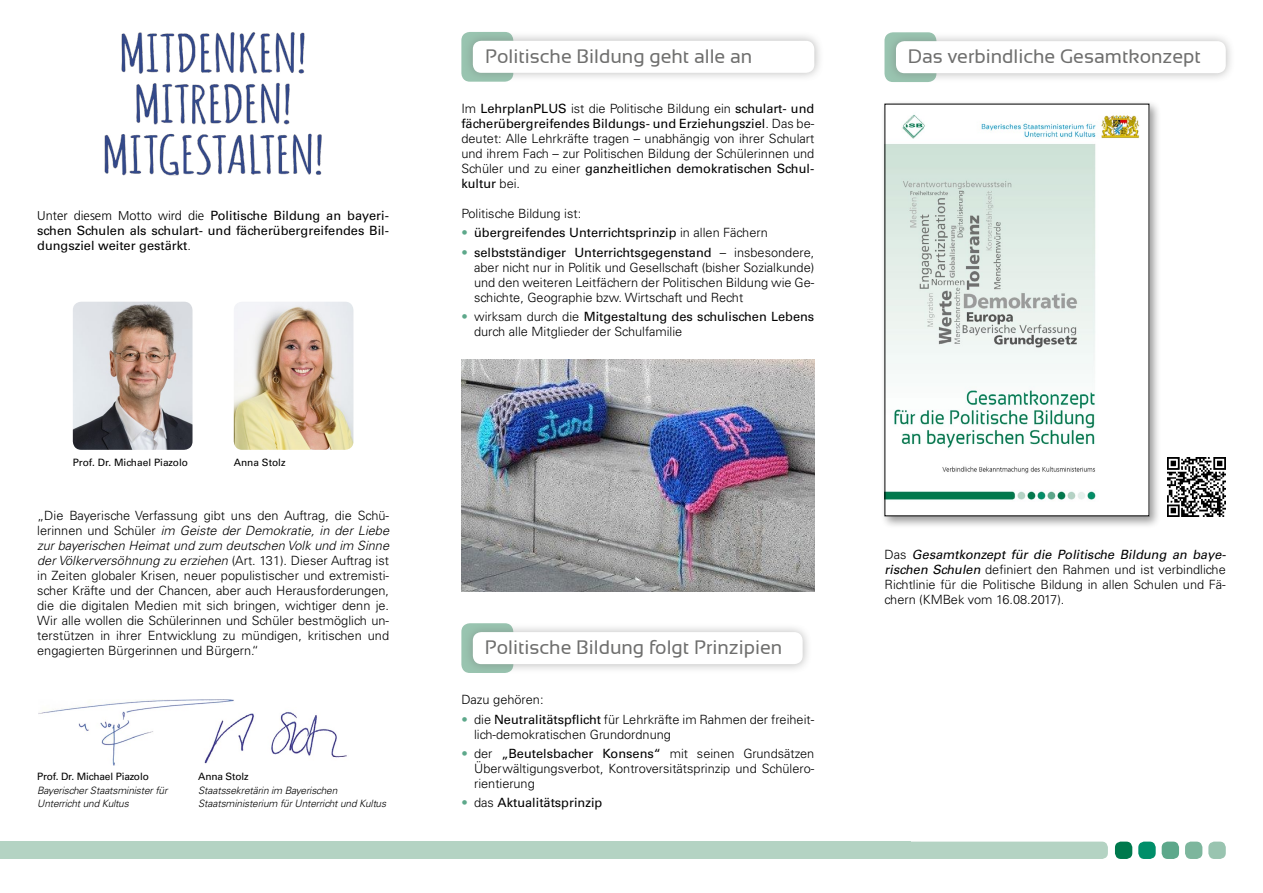
<style>
.page{position:relative;width:1263px;height:893px;background:#fff}
.page>*{position:absolute;margin:0;border:0;box-sizing:border-box;transform-origin:0 0}
.t1{font:19.5px "Sansation";color:#6f6f6e}
.t2{font:300 12.75px/15px "Univers";color:#000;text-align:justify}
.t3{font:12.75px/15px "Univers";color:#000;text-align:justify}
.t4{font:italic 300 10.2px/13.5px "Univers";letter-spacing:-.015em;color:#000}
.t5{font:10.2px "Univers";letter-spacing:-.015em;color:#000}
.s1{font-family:"Frutiger LT Std";font-weight:300}
.s2{font-style:italic}
.s3{font-weight:400}
.s4{font-weight:300;color:#5da88b}
.s5{font-weight:300}
.s6{color:#5da88b}
.s7{font-weight:400;font-style:italic}
</style>
<div class="page">
<img style="left:104px;top:32px;width:218px;height:143px">
<img style="left:73px;top:302px;width:119px;height:148px">
<img style="left:234px;top:302px;width:119px;height:148px">
<div style="left:461px;top:32px;width:52px;height:50px;background:#99c4b0;border-radius:9px"></div>
<div style="left:463px;top:31px;width:361px;height:52px;background:#6f6f6e;opacity:.5"></div>
<div style="left:473px;top:41px;width:341px;height:32px;background:#fff;border-radius:9px"></div>
<div style="left:461px;top:623px;width:52px;height:50px;background:#99c4b0;border-radius:9px"></div>
<div style="left:463px;top:623px;width:349px;height:51px;background:#6f6f6e;opacity:.5"></div>
<div style="left:473px;top:632px;width:330px;height:32px;background:#fff;border-radius:9px"></div>
<div style="left:884px;top:32px;width:52px;height:50px;background:#99c4b0;border-radius:9px"></div>
<div style="left:886px;top:32px;width:349px;height:51px;background:#6f6f6e;opacity:.5"></div>
<div style="left:896px;top:41px;width:330px;height:32px;background:#fff;border-radius:9px"></div>
<div style="left:880px;top:100px;width:282px;height:429px;background:#000;opacity:.4"></div>
<img style="left:886px;top:106px;width:261px;height:408px">
<img style="left:1167px;top:458px;width:58px;height:58px">
<div style="left:902px;top:842px;width:206px;height:17px;background:#b4d3c3;border-radius:6px"></div>
<div style="left:0;top:842px;width:910px;height:17px;background:#b4d3c3"></div>
<div style="left:1208px;top:842px;width:18px;height:17px;background:#99c4b0;border-radius:6px"></div>
<div style="left:1185px;top:842px;width:17px;height:17px;background:#7db69d;border-radius:6px"></div>
<div style="left:1162px;top:842px;width:17px;height:17px;background:#5da88b;border-radius:6px"></div>
<div style="left:1138px;top:842px;width:18px;height:17px;background:#008e69;border-radius:6px"></div>
<div style="left:1115px;top:842px;width:17px;height:17px;background:#00794d;border-radius:6px"></div>
<img style="left:38px;top:700px;width:196px;height:65px">
<img style="left:198px;top:708px;width:149px;height:56px">
<img style="left:461px;top:359px;width:353px;height:232px">
<p class="t3" style="left:37px;top:208px;width:353px"><span class="s1">Unter diesem Motto wird die</span> Politische Bildung an bayeri&shy;schen Schulen als schulart- und fächerübergreifendes Bil&shy;dungsziel weiter gestärkt<span class="s1">.</span></p>
<p class="t5" style="left:73px;top:457px;width:117px">Prof. Dr. Michael Piazolo</p>
<p class="t5" style="left:234px;top:457px;width:53px">Anna Stolz</p>
<p class="t2" style="left:37px;top:508px;width:353px">„Die Bayerische Verfassung gibt uns den Auftrag, die Schü&shy;lerinnen und Schüler <span class="s2">im Geiste der Demokratie, in der Liebe zur bayerischen Heimat und zum deutschen Volk und im Sinne der Völkerversöhnung zu erziehen</span> (Art. 131). Dieser Auftrag ist in Zeiten globaler Krisen, neuer populistischer und extremisti&shy;scher Kräfte und der Chancen, aber auch Herausforderungen, die die digitalen Medien mit sich bringen, wichtiger denn je.<br>Wir alle wollen die Schülerinnen und Schüler bestmöglich un&shy;terstützen in ihrer Entwicklung zu mündigen, kritischen und engagierten Bürgerinnen und Bürgern.“</p>
<p class="t5" style="left:37px;top:771px;width:113px">Prof. Dr. Michael Piazolo</p>
<p class="t4" style="left:37px;top:783px;width:132px">Bayerischer Staatsminister für<br>Unterricht und Kultus</p>
<p class="t5" style="left:198px;top:771px;width:52px">Anna Stolz</p>
<p class="t4" style="left:198px;top:783px;width:189px">Staatssekretärin im Bayerischen<br>Staatsministerium für Unterricht und Kultus</p>
<h1 class="t1" style="left:485px;top:45px;width:269px">Politische Bildung geht alle an</h1>
<p class="t2" style="left:461px;top:101px;width:354px">Im <span class="s3">LehrplanPLUS</span> ist die Politische Bildung ein <span class="s3">schulart- und fächerübergreifendes Bildungs- und Erziehungsziel</span>. Das be&shy;deutet: Alle Lehrkräfte tragen – unabhängig von ihrer Schulart und ihrem Fach – zur Politischen Bildung der Schülerinnen und Schüler und zu einer <span class="s3">ganzheitlichen demokratischen Schul&shy;kultur</span> bei.</p>
<p class="t2" style="left:461px;top:206px;width:121px">Politische Bildung ist:</p>
<p class="t3" style="left:461px;top:225px;width:308px"><span class="s4">•</span> übergreifendes Unterrichtsprinzip <span class="s5">in allen Fächern</span></p>
<p class="t2" style="left:474px;top:245px;width:342px;text-indent:-13px"><span class="s6">•</span> <span class="s3">selbstständiger Unterrichtsgegenstand</span> – insbesondere, aber nicht nur in Politik und Gesellschaft (bisher Sozialkunde) und den weiteren Leitfächern der Politischen Bildung wie Ge&shy;schichte, Geographie bzw. Wirtschaft und Recht</p>
<p class="t2" style="left:474px;top:309px;width:342px;text-indent:-13px"><span class="s6">•</span> wirksam durch die <span class="s3">Mitgestaltung des schulischen Lebens </span>durch alle Mitglieder der Schulfamilie</p>
<h1 class="t1" style="left:908px;top:46px;width:295px">Das verbindliche Gesamtkonzept</h1>
<h1 class="t1" style="left:485px;top:636px;width:299px">Politische Bildung folgt Prinzipien</h1>
<p class="t2" style="left:461px;top:692px;width:84px">Dazu gehören:</p>
<p class="t2" style="left:474px;top:712px;width:342px;text-indent:-13px"><span class="s6">•</span> die <span class="s3">Neutralitätspflicht</span> für Lehrkräfte im Rahmen der freiheit&shy;lich-demokratischen Grundordnung</p>
<p class="t2" style="left:474px;top:746px;width:342px;text-indent:-13px"><span class="s6">•</span> der <span class="s3">„Beutelsbacher Konsens“</span> mit seinen Grundsätzen Überwältigungsverbot, Kontroversitätsprinzip und Schülero&shy;rientierung</p>
<p class="t3" style="left:461px;top:795px;width:142px"><span class="s4">•</span> <span class="s5">das</span> Aktualitätsprinzip</p>
<p class="t2" style="left:884px;top:547px;width:345px;text-align:left">D a s <span class="s7">Gesamtkonzept für die Politische Bildung an baye&shy;rischen Schulen</span> definiert den Rahmen und ist verbindliche Richtlinie für die Politische Bildung in allen Schulen und Fä&shy;chern (KMBek vom 16.08.2017).</p>
</div>
